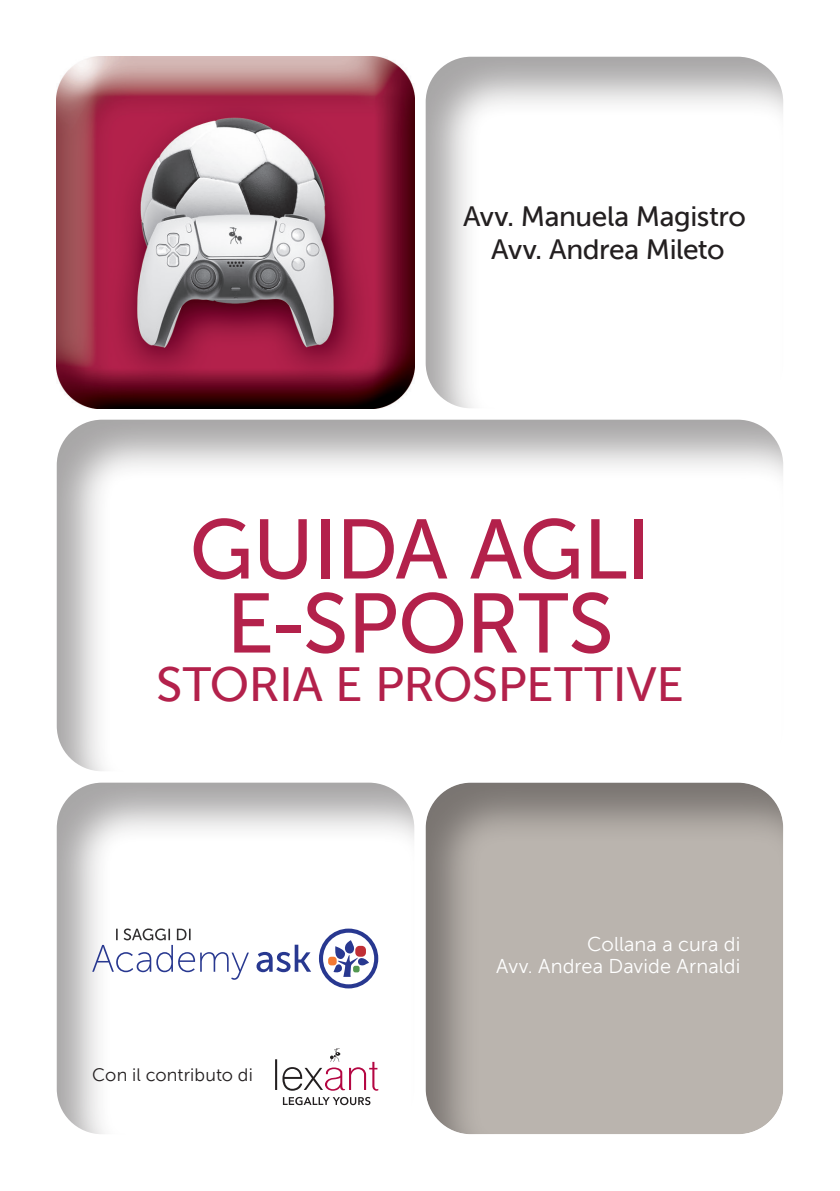
<style>
.page{position:relative;width:840px;height:1191px;background:#fff}
.page>*{position:absolute;margin:0;border:0;box-sizing:border-box;transform-origin:0 0}
.t1{font:84px/74px "Museo Sans 500";letter-spacing:-.015em;color:#b3214b;text-align:center}
.t2{font:48px "Museo Sans 500";letter-spacing:-.01em;color:#b3214b}
.t3{font:28px/33.6px "Museo Sans 500";letter-spacing:-.015em;color:#231f20;text-align:center}
.t4{font:20px/22px "Museo Sans 300";letter-spacing:.005em;color:#fff;text-align:right}
.t5{font:18px "Museo Sans 300";letter-spacing:.005em;color:#231f20}
</style>
<div class="page">
<div style="left:422px;top:55px;width:362px;height:356px;background:#231f20;opacity:.4"></div>
<div style="left:54px;top:781px;width:362px;height:356px;background:#231f20;opacity:.4"></div>
<div style="left:422px;top:781px;width:362px;height:356px;background:#231f20;opacity:.4"></div>
<div style="left:54px;top:419px;width:730px;height:355px;background:#231f20;opacity:.4"></div>
<svg style="left:319px;top:928px;width:59px;height:60px"></svg>
<div style="left:323px;top:932px;width:51px;height:52px;background:#fff;border-radius:50%"></div>
<svg style="left:328px;top:940px;width:41px;height:37px"></svg>
<svg style="left:92px;top:928px;width:219px;height:51px"></svg>
<svg style="left:275px;top:1048px;width:103px;height:57px"></svg>
<img style="left:57px;top:57px;width:357px;height:351px">
<h3 class="t3" style="left:463px;top:199px;width:284px">Avv. Manuela Magistro<br>Avv. Andrea Mileto</h3>
<h1 class="t1" style="left:189px;top:513px;width:462px">GUIDA AGLI<br>E-SPORTS</h1>
<h2 class="t2" style="left:156px;top:657px;width:529px">STORIA E PROSPETTIVE</h2>
<p class="t5" style="left:92px;top:1065px;width:162px">Con il contributo di</p>
<p class="t4" style="left:496px;top:933px;width:245px">Collana a cura di<br>Avv. Andrea Davide Arnaldi</p>
</div>
